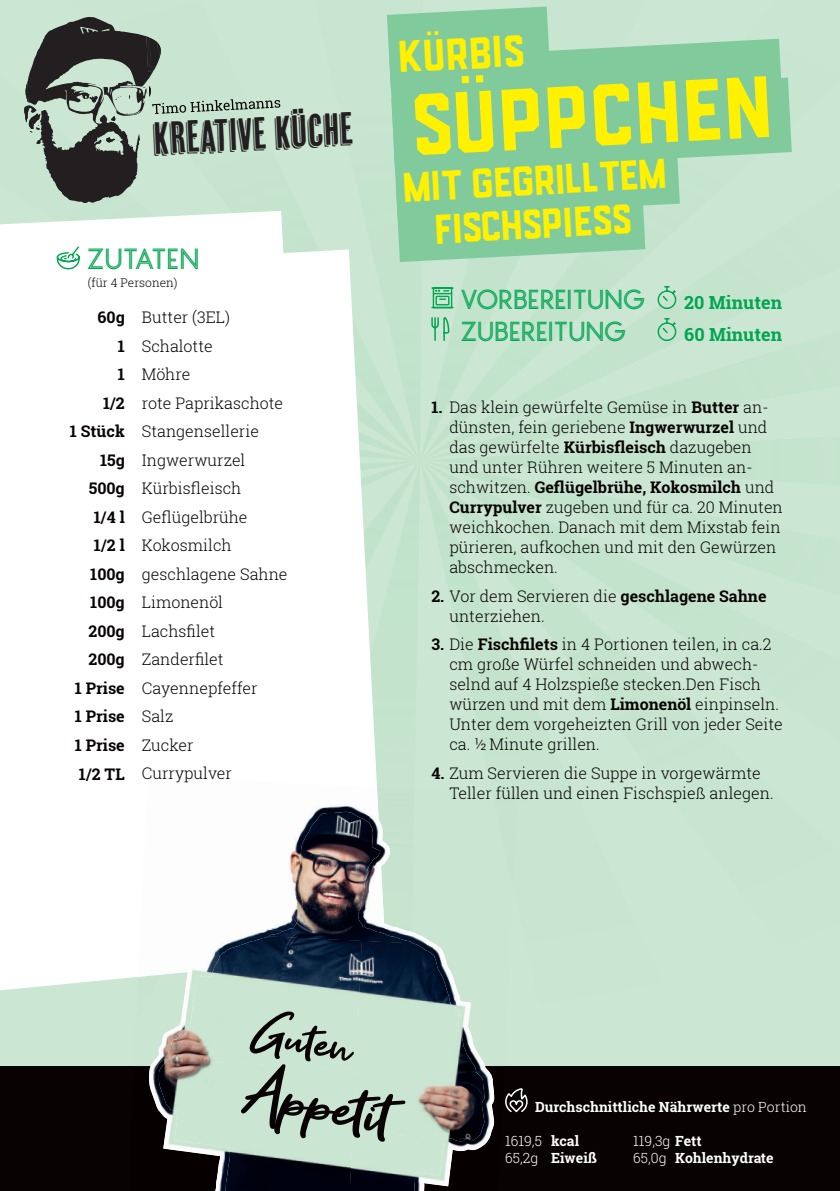
<style>
.page{position:relative;width:840px;height:1191px;background:#fff}
.page>*{position:absolute;margin:0;border:0;box-sizing:border-box;transform-origin:0 0}
.t1{font:87.4px "Drone Ranger 01";color:#fff101}
.t2{font:86.8px "Get Show";color:#080302}
.t3{font:65px "Get Show";color:#080302}
.t4{font:44.8px "Cheap Pine";color:#231f20}
.t5{font:44.8px "Drone Ranger 01";color:#fff101}
.t6{font:41.8px/43.6px "Drone Ranger 01";color:#fff101;text-align:center}
.t7{font:34px "Monopoly Inline";color:#00a54f}
.t8{font:32px/32px "Monopoly Inline";color:#00a54f}
.t9{font:700 18px "Roboto Slab";color:#00a54f}
.t10{font:300 16px/28.6px "Roboto Slab";color:#080302}
.t11{font:700 16px/28.6px "Roboto Slab";color:#080302;text-align:right}
.t12{font:700 14px "Roboto Slab";color:#fff}
.t13{font:300 14px "Roboto Slab";color:#fff}
.t14{font:300 12px "Roboto Slab";color:#080302}
.s1{font-family:"Roboto Slab";font-weight:700;font-size:18px}
.s2{font-weight:700}
.s3{font-weight:300}
</style>
<div class="page">
<div style="left:0;top:990px;width:134px;height:74px;background:#cbe6d3"></div>
<div style="left:507px;top:1026px;width:194px;height:38px;background:#cbe6d3"></div>
<div style="left:507px;top:789px;width:332px;height:237px;background:#cbe6d3"></div>
<div style="left:385px;top:460px;width:454px;height:329px;background:#c8e5d1"></div>
<div style="left:646px;top:0;width:193px;height:460px;background:#cae6d3"></div>
<div style="left:422px;top:0;width:224px;height:460px;background:#c8e5d1"></div>
<div style="left:71px;top:0;width:239px;height:75px;background:#cbe6d3"></div>
<div style="left:0;top:75px;width:420px;height:385px;background:#c8e5d1"></div>
<svg style="left:6px;top:249px;width:379px;height:741px"></svg>
<svg style="left:24px;top:17px;width:256px;height:186px;background:#9cb0a2"></svg>
<svg style="left:0;top:211px;width:304px;height:461px"></svg>
<div style="left:0;top:1066px;width:839px;height:125px;background:#080302"></div>
<img style="left:384px;top:787px;width:30px;height:25px">
<div style="left:492px;top:793px;width:25px;height:92px;background:#c7e4cf"></div>
<img style="left:134px;top:972px;width:33px;height:94px">
<img style="left:136px;top:974px;width:25px;height:50px">
<img style="left:141px;top:776px;width:189px;height:133px">
<img style="left:329px;top:785px;width:55px;height:27px">
<img style="left:138px;top:909px;width:118px;height:68px">
<img style="left:284px;top:812px;width:130px;height:128px">
<img style="left:167px;top:936px;width:195px;height:123px">
<img style="left:352px;top:940px;width:132px;height:193px">
<img style="left:212px;top:1059px;width:143px;height:132px">
<img style="left:349px;top:1133px;width:72px;height:58px">
<img style="left:256px;top:802px;width:83px;height:129px">
<img style="left:364px;top:823px;width:69px;height:131px">
<img style="left:185px;top:929px;width:99px;height:63px">
<img style="left:421px;top:954px;width:73px;height:237px">
<img style="left:149px;top:992px;width:66px;height:163px">
<img style="left:214px;top:1145px;width:16px;height:46px">
<img style="left:414px;top:1172px;width:8px;height:19px">
<svg style="left:430px;top:303px;width:24px;height:6px"></svg>
<svg style="left:656px;top:303px;width:20px;height:7px"></svg>
<svg style="left:430px;top:316px;width:20px;height:96px;background:#b9e0c6"></svg>
<svg style="left:656px;top:317px;width:20px;height:25px"></svg>
<svg style="left:56px;top:245px;width:24px;height:25px"></svg>
<svg style="left:505px;top:1088px;width:23px;height:25px"></svg>
<svg style="left:310px;top:0;width:316px;height:130px;background:#afdbbe"></svg>
<svg style="left:315px;top:37px;width:524px;height:177px;background:#a1d6b4"></svg>
<svg style="left:317px;top:88px;width:438px;height:171px;background:#96d2ac"></svg>
<svg style="left:319px;top:134px;width:402px;height:169px;background:#a4d7b7"></svg>
<h3 class="t4" style="left:152px;top:114px;width:201px;rotate:-3deg">Kreative Küche</h3>
<h3 class="t7" style="left:88px;top:243px;width:115px">ZUTATEN</h3>
<p class="t14" style="left:88px;top:275px;width:91px">(für 4 Personen)</p>
<p class="t10" style="left:142px;top:303px;width:147px">Butter (3EL)<br>Schalotte<br>Möhre<br>rote Paprikaschote<br>Stangensellerie<br>Ingwerwurzel<br>Kürbisfleisch<br>Geflügelbrühe<br>Kokosmilch geschlagene Sahne<br>Limonenöl<br>Lachsfilet<br>Zanderfilet<br>Cayennepfeffer<br>Salz<br>Zucker<br>Currypulver</p>
<p class="t11" style="left:70px;top:303px;width:56px">60g<br>1<br>1<br>1/2<br>1 Stück<br>15g<br>500g<br>1/4 l<br>1/2 l<br>100g<br>100g<br>200g<br>200g<br>1 Prise<br>1 Prise<br>1 Prise<br>1/2 TL</p>
<h3 class="t5" style="left:398px;top:28px;width:127px;rotate:-3deg">KÜRBIS</h3>
<h1 class="t1" style="left:413px;top:70px;width:363px;rotate:-3deg">SÜPPCHEN</h1>
<h3 class="t6" style="left:403px;top:162px;width:266px;rotate:-3deg">MIT GEGRILLTEM<br>FISCHSPIESS</h3>
<h3 class="t8" style="left:461px;top:284px;width:322px">VORBEREITUNG <span class="s1">20 Minuten<br></span>ZUBEREITUNG</h3>
<p class="t9" style="left:684px;top:322px;width:99px">60 Minuten</p>
<p class="t10" style="left:449px;top:397px;width:335px;line-height:20px;text-indent:-18px"><span class="s2">1.</span> Das klein gewürfelte Gemüse in <span class="s2">Butter</span> an&shy;dünsten, fein geriebene <span class="s2">Ingwerwurzel</span> und das gewürfelte <span class="s2">Kürbisfleisch</span> dazugeben und unter Rühren weitere 5 Minuten an&shy;schwitzen. <span class="s2">Geflügelbrühe, Kokosmilch</span> und <span class="s2">Currypulver</span> zugeben und für ca. 20 Minuten weichkochen. Danach mit dem Mixstab fein pürieren, aufkochen und mit den Gewürzen abschmecken.</p>
<p class="t10" style="left:449px;top:585px;width:318px;line-height:20px;text-indent:-18px"><span class="s2">2.</span> Vor dem Servieren die <span class="s2">geschlagene Sahne </span>unterziehen.</p>
<p class="t10" style="left:449px;top:634px;width:335px;line-height:20px;text-indent:-18px"><span class="s2">3.</span> Die <span class="s2">Fischfilets</span> in 4 Portionen teilen, in ca.2 cm große Würfel schneiden und abwech&shy;selnd auf 4 Holzspieße stecken.Den Fisch würzen und mit dem <span class="s2">Limonenöl</span> einpinseln.<br>Unter dem vorgeheizten Grill von jeder Seite ca. ½ Minute grillen.</p>
<p class="t10" style="left:449px;top:762px;width:326px;line-height:20px;text-indent:-18px"><span class="s2">4.</span> Zum Servieren die Suppe in vorgewärmte<br>Teller füllen und einen Fischspieß anlegen.</p>
<h3 class="t3" style="left:259px;top:994px;width:103px;rotate:10deg">Guten</h3>
<h2 class="t2" style="left:251px;top:1043px;width:152px;rotate:9deg">Appetit</h2>
<p class="t12" style="left:534px;top:1097px;width:273px">Durchschnittliche Nährwerte <span class="s3">pro Portion</span></p>
<p class="t13" style="left:505px;top:1131px;width:75px">1619,5 <span class="s2">kcal</span></p>
<p class="t13" style="left:633px;top:1131px;width:70px">119,3g <span class="s2">Fett</span></p>
<p class="t12" style="left:505px;top:1148px;width:93px"><span class="s3">65,2g</span> Eiweiß</p>
<p class="t12" style="left:633px;top:1148px;width:142px"><span class="s3">65,0g</span> Kohlenhydrate</p>
</div>
